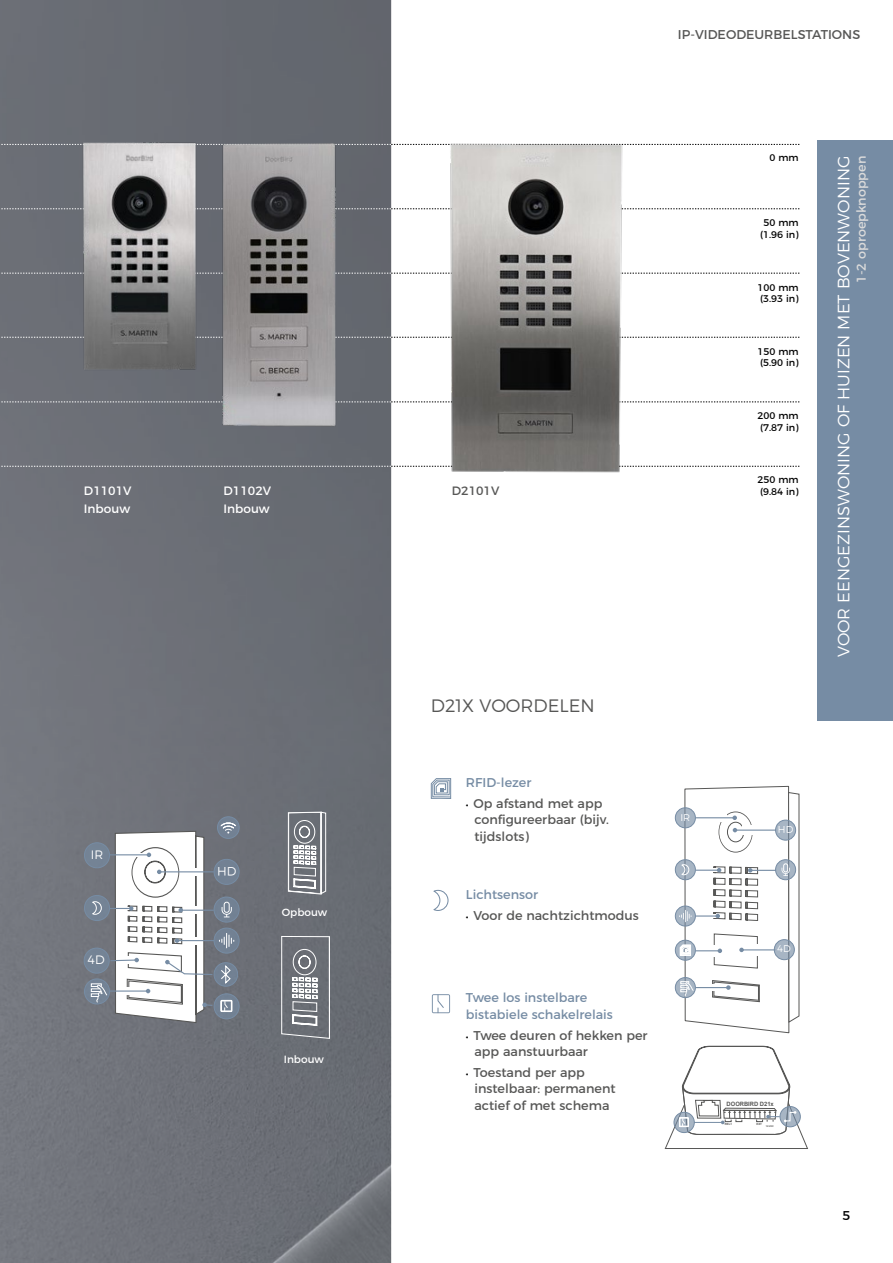
<style>
.page{position:relative;width:893px;height:1263px;background:#fff}
.page>*{position:absolute;margin:0;border:0;box-sizing:border-box;transform-origin:0 0}
.t1{font:300 18px "Montserrat";color:#575756}
.t2{font:300 16.5px "Montserrat";color:#fff}
.t3{font:12.75px/16.5px "Montserrat";color:#575756}
.t4{font:12.75px/16.5px "Montserrat";color:#768ca4}
.t5{font:12.75px "Montserrat";color:#dadada}
.t6{font:12.75px "Montserrat";color:#000}
.t7{font:12.15px/18.6px "Montserrat";color:#fff}
.t8{font:12.15px "Montserrat";color:#575756}
.t9{font:300 12.15px "Montserrat";color:#fff}
.t10{font:10.5px "Montserrat";color:#fff}
.t11{font:300 9.75px "Montserrat";color:#fff}
.t12{font:9.6px/11.6px "Montserrat";color:#000}
.t13{font:700 6px "Arial";color:#575756}
.t14{font:700 2.85px "Arial";color:#575756}
.t15{font:700 2.4px "Arial";color:#575756}
.s1{font-size:9.75px;color:#000}
</style>
<div class="page">
<div style="left:0;top:0;width:391px;height:1263px;background:#6c6f76"></div>
<svg style="left:288px;top:811px;width:38px;height:84px"></svg>
<svg style="left:281px;top:936px;width:49px;height:103px"></svg>
<svg style="left:1px;top:144px;width:798px;height:1px"></svg>
<svg style="left:1px;top:337px;width:798px;height:1px"></svg>
<svg style="left:1px;top:466px;width:798px;height:1px"></svg>
<svg style="left:1px;top:402px;width:798px;height:1px"></svg>
<svg style="left:1px;top:273px;width:798px;height:1px"></svg>
<svg style="left:1px;top:209px;width:798px;height:1px"></svg>
<img style="left:61px;top:142px;width:134px;height:228px">
<img style="left:195px;top:142px;width:172px;height:285px">
<svg style="left:431px;top:778px;width:20px;height:21px"></svg>
<svg style="left:433px;top:890px;width:16px;height:21px"></svg>
<svg style="left:432px;top:994px;width:18px;height:19px"></svg>
<img style="left:367px;top:138px;width:339px;height:339px">
<svg style="left:675px;top:906px;width:20px;height:20px"></svg>
<div style="left:675px;top:906px;width:21px;height:20px;border:1px solid #768ca4;border-radius:50%"></div>
<svg style="left:675px;top:940px;width:20px;height:20px"></svg>
<div style="left:675px;top:940px;width:21px;height:20px;border:1px solid #768ca4;border-radius:50%"></div>
<svg style="left:675px;top:808px;width:20px;height:20px"></svg>
<div style="left:675px;top:807px;width:21px;height:21px;border:1px solid #768ca4;border-radius:50%"></div>
<svg style="left:675px;top:860px;width:20px;height:20px"></svg>
<div style="left:675px;top:859px;width:21px;height:21px;border:1px solid #768ca4;border-radius:50%"></div>
<svg style="left:675px;top:977px;width:20px;height:20px"></svg>
<div style="left:675px;top:977px;width:21px;height:21px;border:1px solid #768ca4;border-radius:50%"></div>
<svg style="left:664px;top:1046px;width:144px;height:103px"></svg>
<div style="left:818px;top:140px;width:75px;height:581px;background:#768ca4"></div>
<div style="left:214px;top:993px;width:25px;height:26px;border:1px solid #768ca4;border-radius:50%"></div>
<div style="left:214px;top:859px;width:25px;height:26px;border:1px solid #768ca4;border-radius:50%"></div>
<div style="left:214px;top:897px;width:25px;height:25px;border:1px solid #768ca4;border-radius:50%"></div>
<div style="left:214px;top:928px;width:25px;height:25px;border:1px solid #768ca4;border-radius:50%"></div>
<div style="left:84px;top:843px;width:26px;height:25px;background:#748495;border-radius:50%"></div>
<div style="left:84px;top:842px;width:26px;height:26px;border:1px solid #768ca4;border-radius:50%"></div>
<div style="left:84px;top:895px;width:26px;height:25px;background:#748495;border-radius:50%"></div>
<div style="left:84px;top:895px;width:26px;height:26px;border:1px solid #768ca4;border-radius:50%"></div>
<div style="left:84px;top:979px;width:26px;height:25px;background:#748495;border-radius:50%"></div>
<div style="left:84px;top:978px;width:26px;height:26px;border:1px solid #768ca4;border-radius:50%"></div>
<div style="left:84px;top:948px;width:25px;height:25px;background:#748495;border-radius:50%"></div>
<div style="left:84px;top:948px;width:26px;height:25px;border:1px solid #768ca4;border-radius:50%"></div>
<div style="left:214px;top:963px;width:24px;height:23px;background:#738599;border-radius:50%"></div>
<div style="left:214px;top:962px;width:24px;height:24px;border:1px solid #768ca4;border-radius:50%"></div>
<svg style="left:217px;top:817px;width:22px;height:21px"></svg>
<div style="left:217px;top:816px;width:22px;height:23px;border:1px solid #768ca4;border-radius:50%"></div>
<svg style="left:679px;top:785px;width:121px;height:249px"></svg>
<svg style="left:90px;top:819px;width:147px;height:204px"></svg>
<p class="t7" style="left:84px;top:480px;width:49px">D1101V<br>Inbouw</p>
<p class="t7" style="left:224px;top:480px;width:49px">D1102V<br>Inbouw</p>
<p class="t9" style="left:91px;top:845px;width:14px">IR</p>
<p class="t9" style="left:88px;top:950px;width:19px">4D</p>
<p class="t10" style="left:282px;top:903px;width:47px">Opbouw</p>
<p class="t10" style="left:284px;top:1051px;width:42px">Inbouw</p>
<p class="t3" style="left:678px;top:25px;width:184px">IP-VIDEODEURBELSTATIONS</p>
<p class="t8" style="left:452px;top:481px;width:49px">D2101V</p>
<p class="t12" style="left:769px;top:151px;width:31px">0 mm</p>
<p class="t12" style="left:760px;top:216px;width:40px;text-align:center">50 mm (1.96 in)</p>
<p class="t12" style="left:758px;top:281px;width:42px">100 mm (3.93 in)</p>
<p class="t12" style="left:758px;top:345px;width:42px">150 mm (5.90 in)</p>
<p class="t12" style="left:758px;top:409px;width:42px">200 mm (7.87 in)</p>
<p class="t12" style="left:758px;top:473px;width:42px">250 mm (9.84 in)</p>
<h1 class="t1" style="left:431px;top:691px;width:165px">D21X VOORDELEN</h1>
<p class="t4" style="left:466px;top:773px;width:67px">RFID-lezer</p>
<p class="t3" style="left:474px;top:794px;width:136px;text-indent:-9px"><span class="s1">•</span> Op afstand met app configureerbaar (bijv. tijdslots)</p>
<p class="t4" style="left:466px;top:885px;width:74px">Lichtsensor</p>
<p class="t3" style="left:466px;top:906px;width:174px"><span class="s1">•</span> Voor de nachtzichtmodus</p>
<p class="t4" style="left:466px;top:988px;width:148px">Twee los instelbare bistabiele schakelrelais</p>
<p class="t3" style="left:474px;top:1026px;width:175px;text-indent:-9px"><span class="s1">•</span> Twee deuren of hekken per app aanstuurbaar</p>
<p class="t3" style="left:474px;top:1063px;width:143px;text-indent:-9px"><span class="s1">•</span> Toestand per app instelbaar: permanent actief of met schema</p>
<p class="t11" style="left:680px;top:810px;width:11px">IR</p>
<p class="t11" style="left:777px;top:941px;width:15px">4D</p>
<p class="t13" style="left:727px;top:1100px;width:49px">DOORBIRD D21x</p>
<p class="t14" style="left:725px;top:1122px;width:9px">REL1</p>
<p class="t14" style="left:756px;top:1122px;width:7px">EXT</p>
<p class="t15" style="left:766px;top:1125px;width:10px">15 VDC</p>
<p class="t2" style="left:831px;top:657px;width:503px;rotate:-90deg">VOOR EENGEZINSWONING OF HUIZEN MET BOVENWONING</p>
<p class="t5" style="left:851px;top:283px;width:129px;rotate:-90deg">1-2 oproepknoppen</p>
<p class="t6" style="left:843px;top:1206px;width:9px">5</p>
</div>
